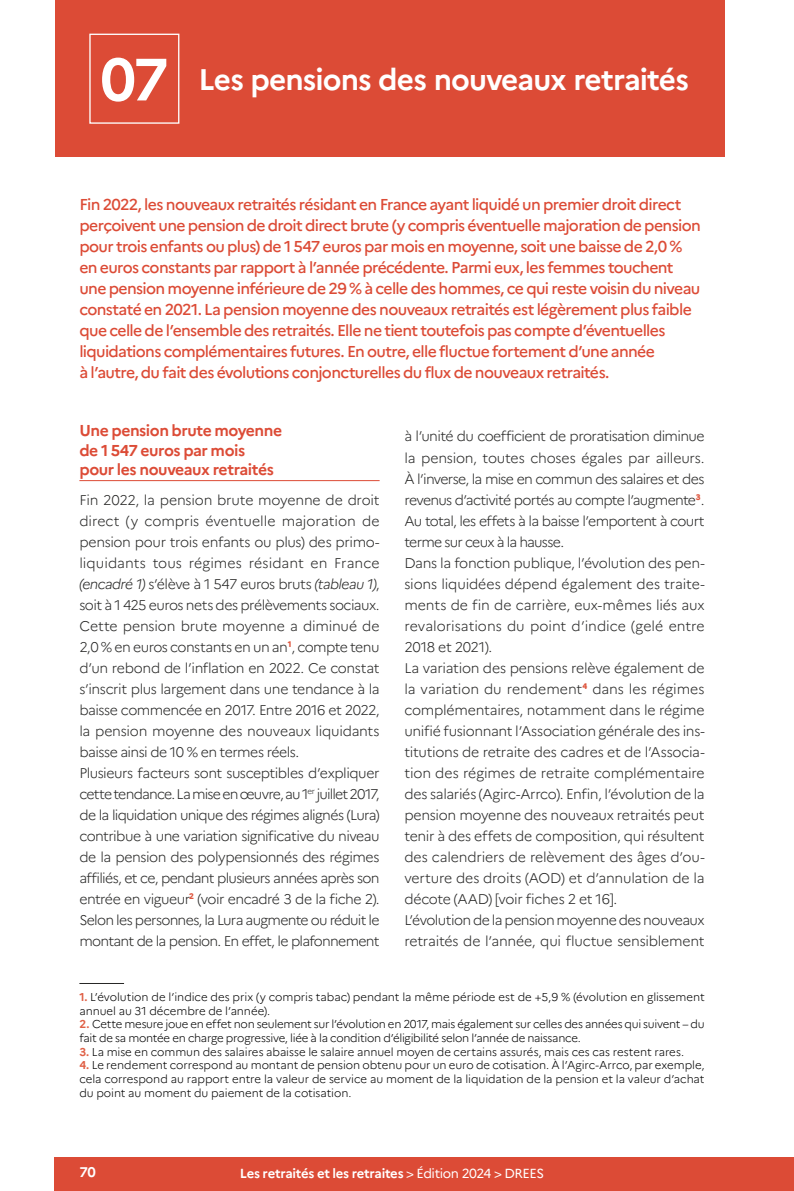
<style>
.page{position:relative;width:794px;height:1191px;background:#fff}
.page>*{position:absolute;margin:0;border:0;box-sizing:border-box;transform-origin:0 0}
.Fiche_num{font:700 59.5px "Marianne";color:#fff}
.Titre_1__Titre_fiche{font:700 29.75px "Marianne";letter-spacing:-.03em;color:#fff}
.Chapô{font:500 15.75px/21px "Marianne";letter-spacing:-.04em;color:#dc4b36}
.Titre_2__Inter{font:700 15.75px/19.2px "Marianne";letter-spacing:-.03em;color:#dc4b36}
.Texte{font:300 14px/21px "Marianne";letter-spacing:-.03em;color:#272726;text-align:justify}
.t1{font:700 14px "Marianne";color:#fff}
.t2{font:700 13.12px "Marianne";letter-spacing:-.025em;color:#fff}
.t3{font:300 11.38px/13.7px "Marianne";letter-spacing:-.01em;color:#000}
.s1{font-style:italic}
.s2{font-weight:700;color:#e06046}
.s3{font-weight:400}
</style>
<div class="page">
<div style="left:55px;top:1157px;width:739px;height:34px;background:#dc4b36"></div>
<div style="left:55px;top:0;width:669px;height:156px;background:#dc4b36"></div>
<div style="left:89px;top:34px;width:90px;height:90px;border:1px solid #fff"></div>
<hr style="left:79px;top:983px;width:45px;height:1px;background:#272726">
<hr style="left:79px;top:480px;width:300px;height:1px;background:#dc4b36">
<p class="Fiche_num" style="left:100px;top:43px;width:70px">07</p>
<p class="Titre_1__Titre_fiche" style="left:199px;top:61px;width:492px">Les pensions des nouveaux retraités</p>
<p class="Chapô" style="left:79px;top:194px;width:623px">Fin 2022, les nouveaux retraités résidant en France ayant liquidé un premier droit direct perçoivent une pension de droit direct brute (y compris éventuelle majoration de pension pour trois enfants ou plus) de 1 547 euros par mois en moyenne, soit une baisse de 2,0 % en euros constants par rapport à l’année précédente. Parmi eux, les femmes touchent une pension moyenne inférieure de 29 % à celle des hommes, ce qui reste voisin du niveau constaté en 2021. La pension moyenne des nouveaux retraités est légèrement plus faible que celle de l’ensemble des retraités. Elle ne tient toutefois pas compte d’éventuelles liquidations complémentaires futures. En outre, elle fluctue fortement d’une année<br>à l’autre, du fait des évolutions conjoncturelles du flux de nouveaux retraités.</p>
<p class="Titre_2__Inter" style="left:79px;top:421px;width:204px">Une pension brute moyenne de 1 547 euros par mois pour les nouveaux retraités</p>
<p class="Texte" style="left:79px;top:489px;width:302px">Fin 2022, la pension brute moyenne de droit direct (y compris éventuelle majoration de pension pour trois enfants ou plus) des primo&shy;liquidants tous régimes résidant en France <span class="s1">(encadré 1)</span> s’élève à 1 547 euros bruts <span class="s1">(tableau 1)</span>, soit à 1 425 euros nets des prélèvements sociaux.<br>Cette pension brute moyenne a diminué de 2,0 % en euros constants en un an<sup>1</sup>, compte tenu d’un rebond de l’inflation en 2022. Ce constat s’inscrit plus largement dans une tendance à la baisse commencée en 2017. Entre 2016 et 2022, la pension moyenne des nouveaux liquidants baisse ainsi de 10 % en termes réels.</p>
<p class="Texte" style="left:79px;top:762px;width:302px">Plusieurs facteurs sont susceptibles d’expliquer cette tendance. La mise en œuvre, au 1<sup>er</sup> juillet2017, de la liquidation unique des régimes alignés (Lura) contribue à une variation significative du niveau de la pension des polypensionnés des régimes affiliés, et ce, pendant plusieurs années après son entrée en vigueur<sup>2</sup> (voir encadré 3 de la fiche 2).<br>Selon les personnes, la Lura augmente ou réduit le montant de la pension. En effet, le plafonnement</p>
<p class="Texte" style="left:404px;top:426px;width:302px">à l’unité du coefficient de proratisation diminue la pension, toutes choses égales par ailleurs.<br>À l’inverse, la mise en commun des salaires et des revenus d’activité portés au compte l’augmente<sup>3</sup>.<br>Au total, les effets à la baisse l’emportent à court terme sur ceux à la hausse.</p>
<p class="Texte" style="left:404px;top:552px;width:302px">Dans la fonction publique, l’évolution des pen&shy;sions liquidées dépend également des traite&shy;ments de fin de carrière, eux-mêmes liés aux revalorisations du point d’indice (gelé entre 2018 et 2021).</p>
<p class="Texte" style="left:404px;top:657px;width:302px">La variation des pensions relève également de la variation du rendement<sup>4</sup> dans les régimes complémentaires, notamment dans le régime unifié fusionnant l’Association générale des ins&shy;titutions de retraite des cadres et de l’Associa&shy;tion des régimes de retraite complémentaire des salariés (Agirc-Arrco). Enfin, l’évolution de la pension moyenne des nouveaux retraités peut tenir à des effets de composition, qui résultent des calendriers de relèvement des âges d’ou&shy;verture des droits (AOD) et d’annulation de la décote (AAD) [voir fiches 2 et 16].</p>
<p class="Texte" style="left:404px;top:909px;width:302px">L’évolution de la pension moyenne des nouveaux retraités de l’année, qui fluctue sensiblement</p>
<p class="t3" style="left:79px;top:990px;width:627px"><span class="s2">1.</span> L’évolution de l’indice des prix (y compris tabac) pendant la même période est de +5,9 % (évolution en glissement annuel au 31 décembre de l’année).</p>
<p class="t3" style="left:79px;top:1017px;width:627px"><span class="s2">2.</span> Cette mesure joue en effet non seulement sur l’évolution en 2017, mais également sur celles des années qui suivent – du fait de sa montée en charge progressive, liée à la condition d’éligibilité selon l’année de naissance.</p>
<p class="t3" style="left:79px;top:1044px;width:606px"><span class="s2">3.</span> La mise en commun des salaires abaisse le salaire annuel moyen de certains assurés, mais ces cas restent rares.</p>
<p class="t3" style="left:79px;top:1058px;width:627px;text-align:justify"><span class="s2">4.</span> Le rendement correspond au montant de pension obtenu pour un euro de cotisation. À l’Agirc-Arrco, par exemple, cela correspond au rapport entre la valeur de service au moment de la liquidation de la pension et la valeur d’achat du point au moment du paiement de la cotisation.</p>
<p class="t1" style="left:79px;top:1163px;width:18px">70</p>
<p class="t2" style="left:240px;top:1165px;width:306px">Les retraités et les retraites <span class="s3">&gt; Édition 2024 &gt; DREES</span></p>
</div>
